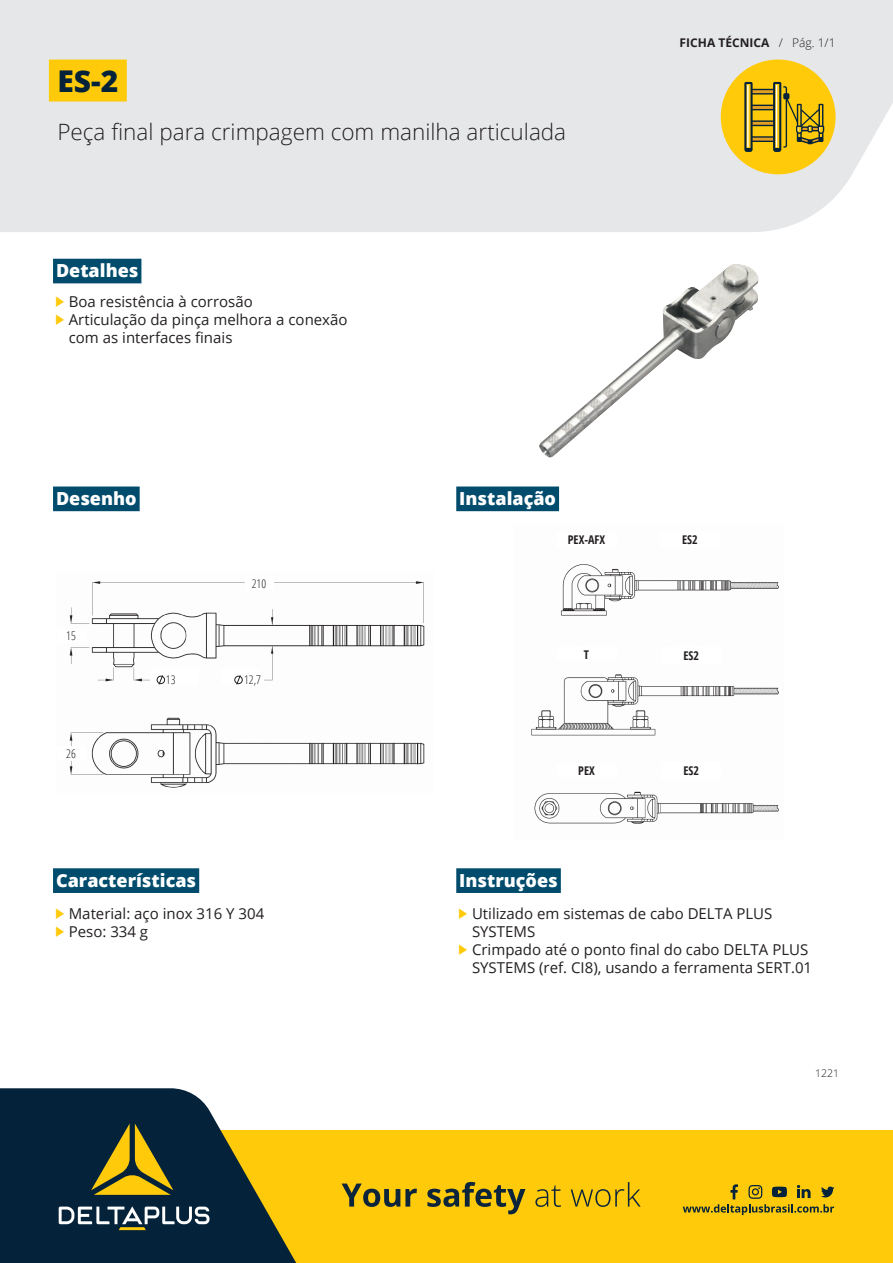
<style>
.page{position:relative;width:893px;height:1263px;background:#fff}
.page>*{position:absolute;margin:0;border:0;box-sizing:border-box;transform-origin:0 0}
.t1{font:800 30px "Open Sans";color:#042239}
.t2{font:300 22.5px "Open Sans";color:#231f20}
.t3{font:800 18px "Open Sans";color:#fff}
.t4{font:15px/18px "Open Sans";color:#231f20}
.t5{font:700 12px "Open Sans";color:#231f20}
.TEXTO_ilustracao{font:700 12px "Open Sans Condensed";color:#231f20}
.TEXTO_ilustracao-2{font:300 12px "Open Sans Condensed";color:#231f20}
.TEXTO_Data{font:300 10.5px "Open Sans";color:#231f20}
.s1{font-family:"Arrows";font-size:10.5px;color:#feca0a}
.s2{font-weight:300}
</style>
<div class="page">
<div style="left:0;top:0;width:893px;height:232px;background:#e6e7e9"></div>
<div style="left:721px;top:60px;width:115px;height:114px;background:#feca0a;border-radius:50%"></div>
<svg style="left:744px;top:82px;width:80px;height:70px"></svg>
<div style="left:49px;top:60px;width:78px;height:42px;background:#feca0a"></div>
<div style="left:53px;top:486px;width:87px;height:25px;background:#014b6c"></div>
<div style="left:53px;top:868px;width:146px;height:25px;background:#014b6c"></div>
<div style="left:456px;top:486px;width:103px;height:25px;background:#014b6c"></div>
<div style="left:456px;top:868px;width:105px;height:25px;background:#014b6c"></div>
<div style="left:53px;top:259px;width:88px;height:24px;background:#014b6c"></div>
<div style="left:130px;top:1130px;width:763px;height:133px;background:#feca0a"></div>
<svg style="left:342px;top:1183px;width:75px;height:24px"></svg>
<svg style="left:427px;top:1182px;width:98px;height:32px"></svg>
<svg style="left:535px;top:1185px;width:26px;height:22px"></svg>
<svg style="left:571px;top:1182px;width:70px;height:25px"></svg>
<svg style="left:683px;top:1184px;width:151px;height:31px"></svg>
<svg style="left:0;top:1088px;width:297px;height:175px;fill:#042239"></svg>
<svg style="left:91px;top:1123px;width:82px;height:72px"></svg>
<svg style="left:59px;top:1206px;width:150px;height:24px;background:#516571"></svg>
<img style="left:69px;top:581px;width:356px;height:207px">
<img style="left:539px;top:264px;width:219px;height:194px">
<img style="left:531px;top:564px;width:248px;height:260px">
<div style="left:221px;top:669px;width:40px;height:15px;background:#fff"></div>
<div style="left:235px;top:676px;width:7px;height:8px;border:1px solid #231f20;border-radius:50%"></div>
<svg style="left:236px;top:675px;width:5px;height:10px"></svg>
<div style="left:151px;top:669px;width:47px;height:15px;background:#fff"></div>
<div style="left:157px;top:676px;width:8px;height:8px;border:1px solid #231f20;border-radius:50%"></div>
<svg style="left:159px;top:675px;width:4px;height:10px"></svg>
<div style="left:245px;top:576px;width:28px;height:14px;background:#fff"></div>
<div style="left:57px;top:746px;width:28px;height:14px;background:#fff"></div>
<div style="left:57px;top:629px;width:28px;height:13px;background:#fff"></div>
<div style="left:557px;top:647px;width:59px;height:14px;background:#fff"></div>
<div style="left:662px;top:647px;width:59px;height:16px;background:#fff"></div>
<div style="left:662px;top:762px;width:59px;height:17px;background:#fff"></div>
<div style="left:557px;top:763px;width:59px;height:14px;background:#fff"></div>
<h1 class="t1" style="left:57px;top:58px;width:62px">ES-2</h1>
<h2 class="t2" style="left:57px;top:116px;width:510px">Peça final para crimpagem com manilha articulada</h2>
<p class="t3" style="left:56px;top:257px;width:84px">Detalhes</p>
<p class="t4" style="left:56px;top:292px;width:198px"><span class="s1">U</span> Boa resistência à corrosão</p>
<p class="t4" style="left:69px;top:310px;width:280px;text-indent:-13px"><span class="s1">U</span> Articulação da pinça melhora a conexão com as interfaces finais</p>
<p class="t3" style="left:56px;top:485px;width:82px">Desenho</p>
<p class="TEXTO_ilustracao-2" style="left:66px;top:628px;width:11px">15</p>
<p class="TEXTO_ilustracao-2" style="left:252px;top:575px;width:16px">210</p>
<p class="t3" style="left:459px;top:485px;width:98px">Instalação</p>
<p class="TEXTO_ilustracao" style="left:568px;top:532px;width:39px">PEX-AFX</p>
<p class="t5" style="left:680px;top:34px;width:157px">FICHA TÉCNICA <span class="s2">/ Pág. 1/1</span></p>
<p class="TEXTO_ilustracao" style="left:682px;top:532px;width:17px">ES2</p>
<p class="TEXTO_ilustracao-2" style="left:66px;top:745px;width:11px">26</p>
<p class="TEXTO_ilustracao-2" style="left:166px;top:672px;width:11px">13</p>
<p class="TEXTO_ilustracao-2" style="left:244px;top:672px;width:18px">12,7</p>
<p class="t3" style="left:56px;top:867px;width:142px">Características</p>
<p class="t4" style="left:56px;top:904px;width:210px"><span class="s1">U</span> Material: aço inox 316 Y 304</p>
<p class="t4" style="left:56px;top:922px;width:94px"><span class="s1">U</span> Peso: 334 g</p>
<p class="TEXTO_ilustracao" style="left:584px;top:646px;width:7px">T</p>
<p class="TEXTO_ilustracao" style="left:683px;top:647px;width:17px">ES2</p>
<p class="TEXTO_ilustracao" style="left:578px;top:762px;width:18px">PEX</p>
<p class="TEXTO_ilustracao" style="left:683px;top:762px;width:17px">ES2</p>
<p class="t3" style="left:459px;top:867px;width:100px">Instruções</p>
<p class="t4" style="left:472px;top:904px;width:302px;text-indent:-13px"><span class="s1">U</span> Utilizado em sistemas de cabo DELTA PLUS<br>SYSTEMS</p>
<p class="t4" style="left:459px;top:940px;width:354px;text-align:right"><span class="s1">U</span> Crimpado até o ponto final do cabo DELTA PLUS<br>SYSTEMS (ref. CI8), usando a ferramenta SERT.01</p>
<p class="TEXTO_Data" style="left:815px;top:1066px;width:25px">1221</p>
</div>
